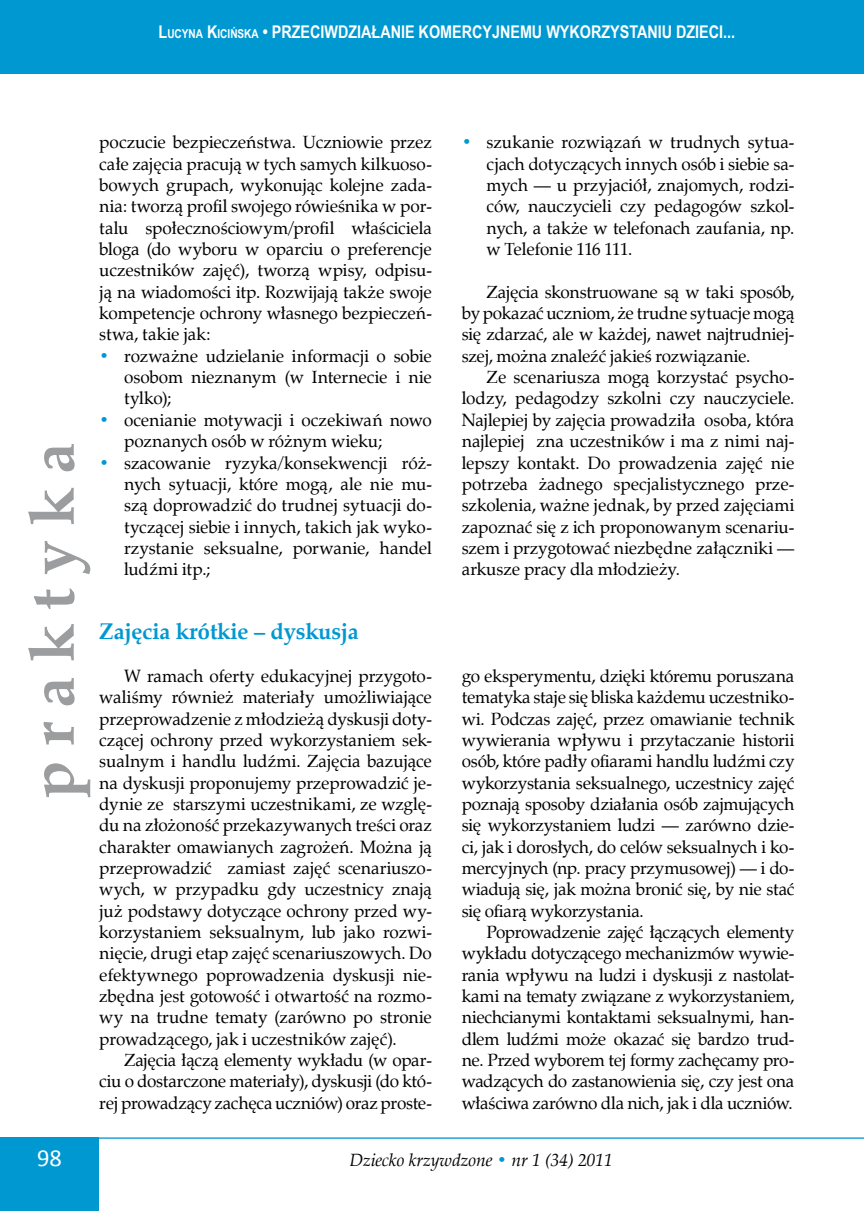
<style>
.page{position:relative;width:864px;height:1211px;background:#fff}
.page>*{position:absolute;margin:0;border:0;box-sizing:border-box;transform-origin:0 0}
.t1{font:700 63px "Zapf Calligr EU";color:#9c9d9f}
.t2{font:24.5px "Calibri";color:#fff}
.tytul_2{font:700 22.75px "Zapf Calligr EU";letter-spacing:-.005em;color:#0098d1}
.tekst_2{font:17.5px/21.3px "Zapf Calligr EU";letter-spacing:-.01em;color:#000;text-align:justify}
.wciecie_1{font:17.5px/21.3px "Zapf Calligr EU";letter-spacing:-.005em;color:#000;text-align:justify}
.pagina_2{font:700 17.5px "Arial Narrow";color:#fff}
.t3{font:italic 17.5px "Zapf Calligr EU";color:#000}
.s1{font-style:inherit}
.s2{font-size:12.25px}
.s3{color:#0098d1}
</style>
<div class="page">
<hr style="left:74px;top:1137px;width:789px;height:1px;background:#0098d1">
<div style="left:0;top:1137px;width:98px;height:73px;background:#0098d1"></div>
<div style="left:0;top:0;width:863px;height:74px;background:#0098d1"></div>
<hr style="left:863px;top:0;width:1px;height:74px;background:#0098d1">
<p class="pagina_2" style="left:158px;top:19px;width:577px"><span class="s1">L</span><span class="s2">UCYNA</span> <span class="s1">K</span><span class="s2">ICIŃSKA</span> • PRZECIWDZIAŁANIE KOMERCYJNEMU WYKORZYSTANIU DZIECI...</p>
<h1 class="t1" style="left:13px;top:798px;width:357px;rotate:-90deg">p r a k t y k a</h1>
<p class="tekst_2" style="left:99px;top:132px;width:334px">poczucie bezpieczeństwa. Uczniowie przez całe zajęcia pracują w tych samych kilkuoso&shy;bowych grupach, wykonując kolejne zada&shy;nia: tworzą profil swojego rówieśnika w por&shy;talu społecznościowym/profil właściciela bloga (do wyboru w oparciu o preferencje uczestników zajęć), tworzą wpisy, odpisu&shy;ją na wiadomości itp. Rozwijają także swoje kompetencje ochrony własnego bezpieczeń&shy;stwa, takie jak:</p>
<p class="wciecie_1" style="left:124px;top:345px;width:309px;text-indent:-25px"><span class="s3">•</span> rozważne udzielanie informacji o sobie osobom nieznanym (w Internecie i nie tylko);</p>
<p class="wciecie_1" style="left:124px;top:409px;width:309px;text-indent:-25px"><span class="s3">•</span> ocenianie motywacji i oczekiwań nowo poznanych osób w różnym wieku;</p>
<p class="wciecie_1" style="left:124px;top:452px;width:309px;text-indent:-25px"><span class="s3">•</span> szacowanie ryzyka/konsekwencji róż&shy;nych sytuacji, które mogą, ale nie mu&shy;szą doprowadzić do trudnej sytuacji do&shy;tyczącej siebie i innych, takich jak wyko&shy;rzystanie seksualne, porwanie, handel ludźmi itp.;</p>
<p class="tytul_2" style="left:99px;top:617px;width:261px">Zajęcia krótkie – dyskusja</p>
<p class="tekst_2" style="left:99px;top:665px;width:334px;text-indent:25px">W ramach oferty edukacyjnej przygoto&shy;waliśmy również materiały umożliwiające przeprowadzenie z młodzieżą dyskusji doty&shy;czącej ochrony przed wykorzystaniem sek&shy;sualnym i handlu ludźmi. Zajęcia bazujące na dyskusji proponujemy przeprowadzić je&shy;dynie ze starszymi uczestnikami, ze wzglę&shy;du na złożoność przekazywanych treści oraz charakter omawianych zagrożeń. Można ją przeprowadzić zamiast zajęć scenariuszo&shy;wych, w przypadku gdy uczestnicy znają już podstawy dotyczące ochrony przed wy&shy;korzystaniem seksualnym, lub jako rozwi&shy;nięcie, drugi etap zajęć scenariuszowych. Do efektywnego poprowadzenia dyskusji nie&shy;zbędna jest gotowość i otwartość na rozmo&shy;wy na trudne tematy (zarówno po stronie prowadzącego, jak i uczestników zajęć).</p>
<p class="tekst_2" style="left:99px;top:1049px;width:334px;text-indent:25px">Zajęcia łączą elementy wykładu (w opar&shy;ciu o dostarczone materiały), dyskusji (do któ&shy;rej prowadzący zachęca uczniów) oraz proste-</p>
<p class="wciecie_1" style="left:486px;top:132px;width:309px;text-indent:-25px"><span class="s3">•</span> szukanie rozwiązań w trudnych sytua&shy;cjach dotyczących innych osób i siebie sa&shy;mych — u przyjaciół, znajomych, rodzi&shy;ców, nauczycieli czy pedagogów szkol&shy;nych, a także w telefonach zaufania, np. w Telefonie 116 111.</p>
<p class="tekst_2" style="left:461px;top:281px;width:334px;text-indent:25px">Zajęcia skonstruowane są w taki sposób, by pokazać uczniom, że trudne sytuacje mogą się zdarzać, ale w każdej, nawet najtrudniej&shy;szej, można znaleźć jakieś rozwiązanie.</p>
<p class="tekst_2" style="left:461px;top:367px;width:334px;text-indent:25px">Ze scenariusza mogą korzystać psycho&shy;lodzy, pedagodzy szkolni czy nauczyciele.<br>Najlepiej by zajęcia prowadziła osoba, która najlepiej zna uczestników i ma z nimi naj&shy;lepszy kontakt. Do prowadzenia zajęć nie potrzeba żadnego specjalistycznego prze&shy;szkolenia, ważne jednak, by przed zajęciami zapoznać się z ich proponowanym scenariu&shy;szem i przygotować niezbędne załączniki — arkusze pracy dla młodzieży.</p>
<p class="tekst_2" style="left:461px;top:665px;width:334px">go eksperymentu, dzięki któremu poruszana tematyka staje się bliska każdemu uczestniko&shy;wi. Podczas zajęć, przez omawianie technik wywierania wpływu i przytaczanie historii osób, które padły ofiarami handlu ludźmi czy wykorzystania seksualnego, uczestnicy zajęć poznają sposoby działania osób zajmujących się wykorzystaniem ludzi — zarówno dzie&shy;ci, jak i dorosłych, do celów seksualnych i ko&shy;mercyjnych (np. pracy przymusowej) — i do&shy;wiadują się, jak można bronić się, by nie stać się ofiarą wykorzystania.</p>
<p class="tekst_2" style="left:461px;top:921px;width:334px;text-indent:25px">Poprowadzenie zajęć łączących elementy wykładu dotyczącego mechanizmów wywie&shy;rania wpływu na ludzi i dyskusji z nastolat&shy;kami na tematy związane z wykorzystaniem, niechcianymi kontaktami seksualnymi, han&shy;dlem ludźmi może okazać się bardzo trud&shy;ne. Przed wyborem tej formy zachęcamy pro&shy;wadzących do zastanowienia się, czy jest ona właściwa zarówno dla nich, jak i dla uczniów.</p>
<h2 class="t2" style="left:37px;top:1142px;width:13px">98</h2>
<p class="t3" style="left:349px;top:1149px;width:265px">Dziecko krzywdzone <span class="s3">•</span> nr 1 (34) 2011</p>
</div>
